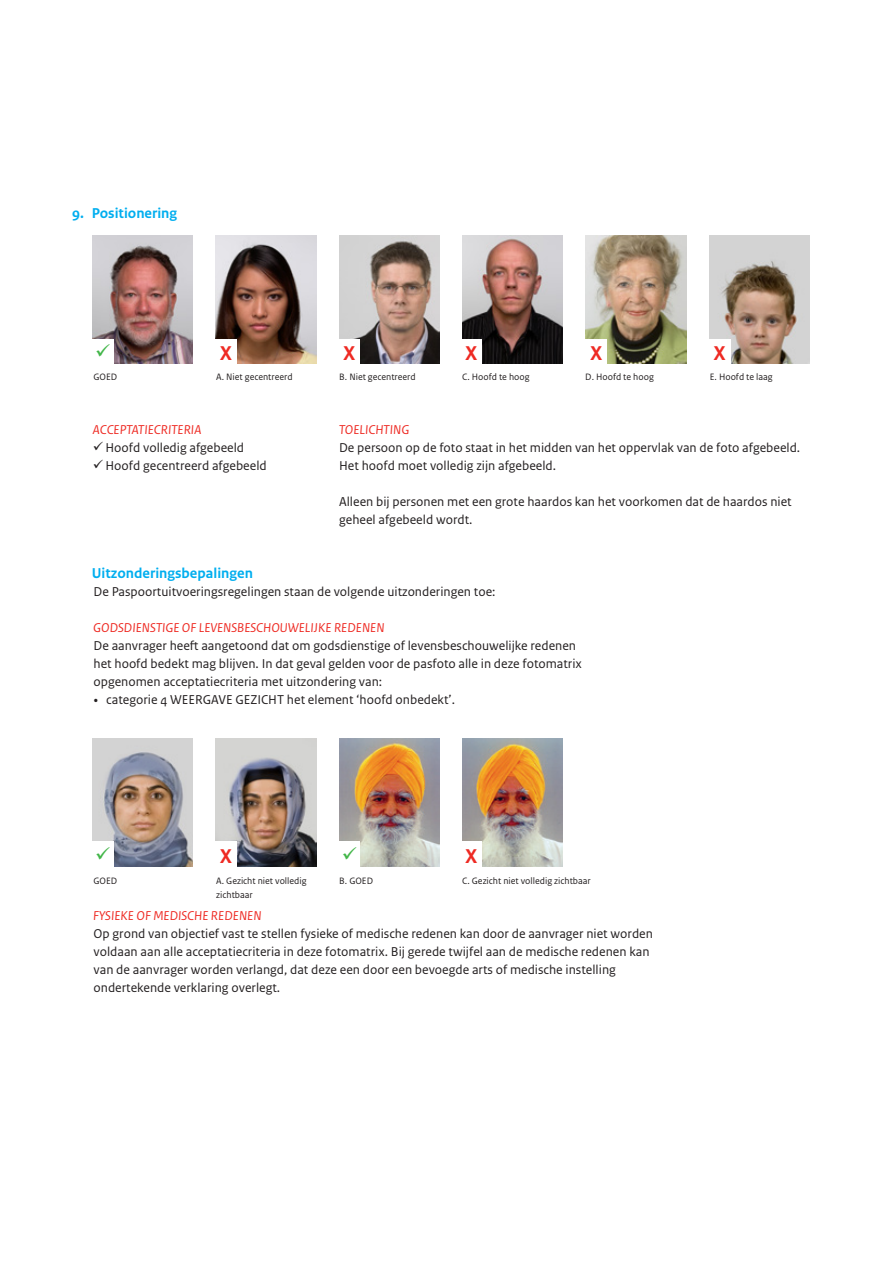
<style>
.page{position:relative;width:893px;height:1263px;background:#fff}
.page>*{position:absolute;margin:0;border:0;box-sizing:border-box;transform-origin:0 0}
.t1{font:700 21px "Rijksoverheid Sans Text";color:#ee2a23}
.t2{font:700 15px "Rijksoverheid Sans Text";color:#00aeef}
.t3{font:13.5px/18px "Rijksoverheid Sans Text";color:#231f20}
.t4{font:italic 13.5px "Rijksoverheid Sans Text";color:#ee2a23}
.t5{font:9.75px "Rijksoverheid Sans Text";color:#231f20}
.s1{font-family:"Rijksoverheid Serif"}
</style>
<div class="page">
<img style="left:92px;top:236px;width:101px;height:127px">
<img style="left:216px;top:236px;width:100px;height:127px">
<img style="left:339px;top:236px;width:101px;height:127px">
<img style="left:462px;top:236px;width:101px;height:127px">
<img style="left:586px;top:236px;width:100px;height:127px">
<img style="left:709px;top:236px;width:100px;height:127px">
<img style="left:92px;top:739px;width:101px;height:127px">
<img style="left:216px;top:739px;width:100px;height:127px">
<img style="left:339px;top:739px;width:101px;height:127px">
<img style="left:462px;top:739px;width:101px;height:127px">
<div style="left:92px;top:339px;width:22px;height:25px;background:#fff"></div>
<div style="left:215px;top:339px;width:22px;height:25px;background:#fff"></div>
<div style="left:339px;top:339px;width:21px;height:25px;background:#fff"></div>
<div style="left:461px;top:339px;width:21px;height:25px;background:#fff"></div>
<div style="left:586px;top:339px;width:21px;height:25px;background:#fff"></div>
<div style="left:709px;top:339px;width:21px;height:25px;background:#fff"></div>
<div style="left:92px;top:842px;width:22px;height:25px;background:#fff"></div>
<div style="left:215px;top:842px;width:22px;height:25px;background:#fff"></div>
<div style="left:339px;top:842px;width:21px;height:25px;background:#fff"></div>
<div style="left:461px;top:842px;width:21px;height:25px;background:#fff"></div>
<p class="t2" style="left:72px;top:204px;width:106px">9. Positionering</p>
<h1 class="t1" style="left:220px;top:341px;width:14px">X</h1>
<h1 class="t1" style="left:343px;top:341px;width:14px">X</h1>
<h1 class="t1" style="left:465px;top:341px;width:14px">X</h1>
<h1 class="t1" style="left:590px;top:341px;width:14px">X</h1>
<h1 class="t1" style="left:713px;top:341px;width:14px">X</h1>
<p class="t5" style="left:94px;top:371px;width:25px">GOED</p>
<p class="t5" style="left:216px;top:371px;width:78px">A. Niet gecentreerd</p>
<p class="t5" style="left:339px;top:371px;width:78px">B. Niet gecentreerd</p>
<p class="t5" style="left:462px;top:371px;width:69px">C. Hoofd te hoog</p>
<p class="t5" style="left:585px;top:371px;width:70px">D. Hoofd te hoog</p>
<p class="t5" style="left:710px;top:371px;width:64px">E. Hoofd te laag</p>
<p class="t4" style="left:93px;top:422px;width:110px">ACCEPTATIECRITERIA</p>
<p class="t3" style="left:93px;top:439px;width:153px">✓ Hoofd volledig afgebeeld</p>
<p class="t3" style="left:93px;top:457px;width:176px">✓ Hoofd gecentreerd afgebeeld</p>
<p class="t4" style="left:339px;top:422px;width:72px">TOELICHTING</p>
<p class="t3" style="left:339px;top:439px;width:463px">De persoon op de foto staat in het midden van het oppervlak van de foto afgebeeld.<br>Het hoofd moet volledig zijn afgebeeld.</p>
<p class="t3" style="left:339px;top:493px;width:454px">Alleen bij personen met een grote haardos kan het voorkomen dat de haardos niet geheel afgebeeld wordt.</p>
<p class="t2" style="left:92px;top:564px;width:163px">Uitzonderingsbepalingen</p>
<p class="t3" style="left:94px;top:583px;width:403px">De Paspoortuitvoeringsregelingen staan de volgende uitzonderingen toe:</p>
<p class="t4" style="left:93px;top:620px;width:293px">GODSDIENSTIGE OF LEVENSBESCHOUWELIJKE REDENEN</p>
<p class="t3" style="left:94px;top:637px;width:490px">De aanvrager heeft aangetoond dat om godsdienstige of levensbeschouwelijke redenen het hoofd bedekt mag blijven. In dat geval gelden voor de pasfoto alle in deze fotomatrix opgenomen acceptatiecriteria met uitzondering van:</p>
<p class="t3" style="left:94px;top:691px;width:363px"><span class="s1">•</span> categorie 4 WEERGAVE GEZICHT het element ‘hoofd onbedekt’.</p>
<h1 class="t1" style="left:220px;top:844px;width:14px">X</h1>
<h1 class="t1" style="left:465px;top:844px;width:14px">X</h1>
<p class="t5" style="left:94px;top:875px;width:25px">GOED</p>
<p class="t5" style="left:216px;top:875px;width:92px">A. Gezicht niet volledig</p>
<p class="t5" style="left:339px;top:875px;width:35px">B. GOED</p>
<p class="t5" style="left:462px;top:875px;width:130px">C. Gezicht niet volledig zichtbaar</p>
<p class="t5" style="left:216px;top:889px;width:38px">zichtbaar</p>
<p class="t4" style="left:93px;top:908px;width:170px">FYSIEKE OF MEDISCHE REDENEN</p>
<p class="t3" style="left:94px;top:925px;width:561px">Op grond van objectief vast te stellen fysieke of medische redenen kan door de aanvrager niet worden voldaan aan alle acceptatiecriteria in deze fotomatrix. Bij gerede twijfel aan de medische redenen kan van de aanvrager worden verlangd, dat deze een door een bevoegde arts of medische instelling ondertekende verklaring overlegt.</p>
</div>
